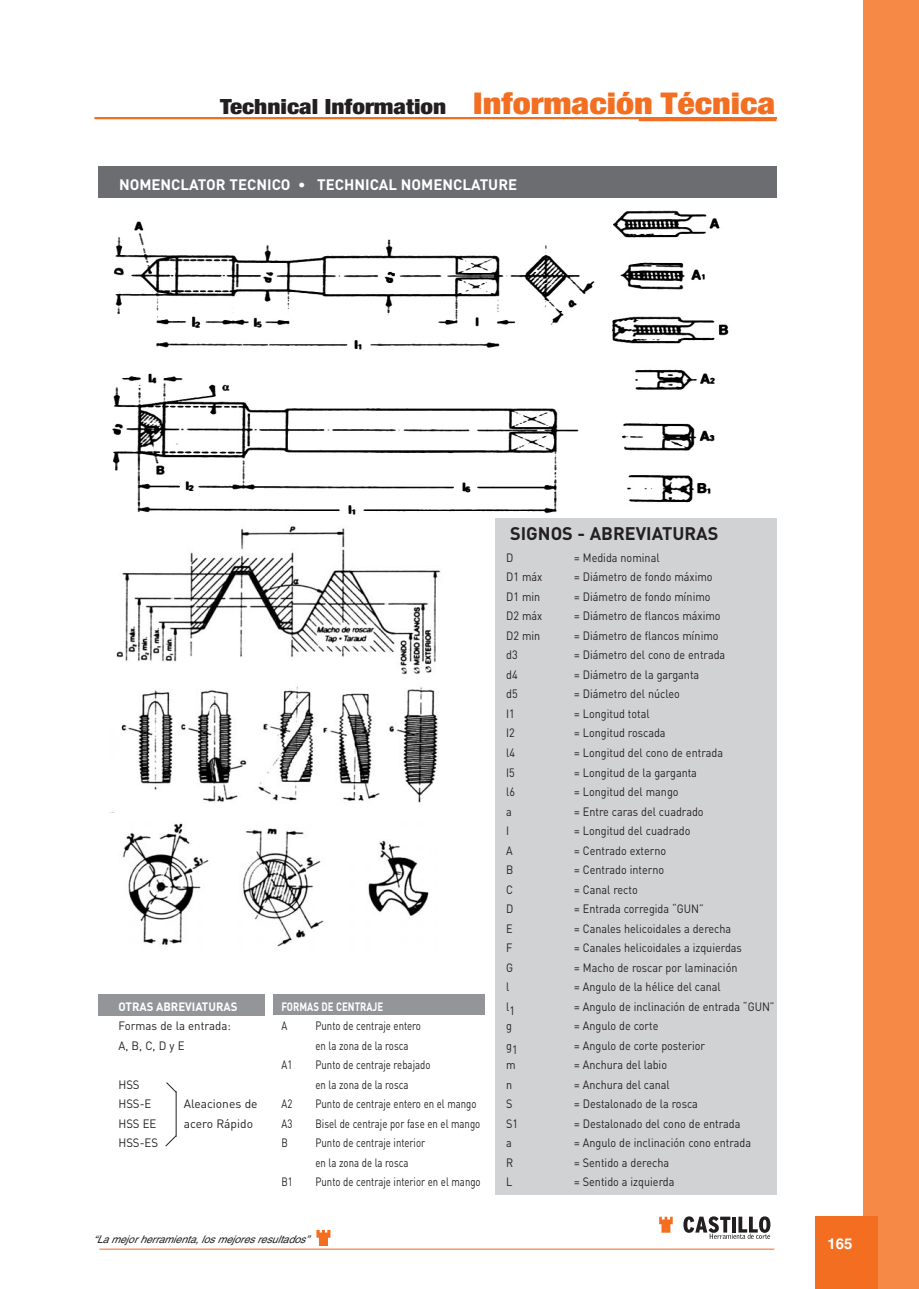
<style>
.page{position:relative;width:919px;height:1289px;background:#fff}
.page>*{position:absolute;margin:0;border:0;box-sizing:border-box;transform-origin:0 0}
.t1{font:900 condensed 21px "Helvetica Neue";color:#231f20;scale:1.2 1}
.t2{font:700 18px "DIN";color:#231f20}
.t3{font:700 15px "DIN";color:#fff}
.t4{font:700 15px "Helvetica";color:#fff}
.t5{font:12px "DIN";color:#231f20;scale:.9 1}
.t6{font:12px/19.5px "DIN";color:#231f20;scale:.8 1}
.t7{font:12px/19.5px "DIN";color:#231f20;scale:.95 1}
.t8{font:12px/19.5px "DIN";color:#231f20}
.t9{font:700 12px "DIN";color:#fff;scale:.95 1}
.t10{font:700 12px "DIN";color:#fff;scale:.8 1}
.t11{font:italic 10.5px "Helvetica";letter-spacing:-.005em;color:#231f20}
.s1{font-size:30px;color:#f36e21}
</style>
<div class="page">
<div style="left:863px;top:0;width:55px;height:1288px;background:#f68945"></div>
<div style="left:98px;top:994px;width:167px;height:21px;background:#939598"></div>
<img style="left:122px;top:823px;width:307px;height:124px">
<img style="left:113px;top:210px;width:616px;height:305px">
<img style="left:116px;top:526px;width:325px;height:149px">
<img style="left:121px;top:686px;width:317px;height:117px">
<hr style="left:176px;top:1091px;width:1px;height:45px;background:#231f20">
<svg style="left:165px;top:1134px;width:12px;height:13px"></svg>
<svg style="left:166px;top:1082px;width:11px;height:11px"></svg>
<hr style="left:100px;top:1248px;width:673px;height:1px;background:#f36e21">
<svg style="left:316px;top:1229px;width:14px;height:16px"></svg>
<svg style="left:683px;top:1216px;width:87px;height:22px"></svg>
<svg style="left:659px;top:1216px;width:13px;height:16px"></svg>
<div style="left:815px;top:1216px;width:62px;height:72px;background:#f36e21"></div>
<div style="left:638px;top:117px;width:138px;height:4px;border:2px solid #f36e21"></div>
<div style="left:95px;top:117px;width:681px;height:2px;border:1px solid #f36e21"></div>
<div style="left:98px;top:166px;width:678px;height:32px;background:#6c6d70"></div>
<div style="left:273px;top:994px;width:212px;height:20px;background:#939598"></div>
<div style="left:495px;top:518px;width:281px;height:676px;background:#d1d2d4"></div>
<h1 class="t1" style="left:220px;top:94px;width:464px">Technical Information <span class="s1">Información Técnica</span></h1>
<p class="t3" style="left:119px;top:175px;width:399px">NOMENCLATOR TECNICO • TECHNICAL NOMENCLATURE</p>
<p class="t9" style="left:118px;top:998px;width:127px">OTRAS ABREVIATURAS</p>
<p class="t7" style="left:118px;top:1015px;width:120px">Formas de la entrada:<br>A, B, C, D y E</p>
<p class="t7" style="left:118px;top:1074px;width:43px">HSS<br>HSS-E<br>HSS EE<br>HSS-ES</p>
<p class="t8" style="left:184px;top:1094px;width:75px">Aleaciones de acero Rápido</p>
<p class="t10" style="left:281px;top:998px;width:129px">FORMAS DE CENTRAJE</p>
<p class="t6" style="left:281px;top:1015px;width:9px">A</p>
<p class="t6" style="left:315px;top:1015px;width:133px">Punto de centraje entero en la zona de la rosca</p>
<p class="t6" style="left:281px;top:1054px;width:15px">A1</p>
<p class="t6" style="left:315px;top:1054px;width:145px">Punto de centraje rebajado en la zona de la rosca</p>
<p class="t6" style="left:281px;top:1093px;width:15px">A2</p>
<p class="t6" style="left:315px;top:1093px;width:203px">Punto de centraje entero en el mango</p>
<p class="t6" style="left:281px;top:1113px;width:15px">A3</p>
<p class="t6" style="left:315px;top:1113px;width:207px">Bisel de centraje por fase en el mango</p>
<p class="t6" style="left:281px;top:1132px;width:10px">B</p>
<p class="t6" style="left:315px;top:1132px;width:139px">Punto de centraje interior en la zona de la rosca</p>
<p class="t6" style="left:281px;top:1171px;width:16px">B1</p>
<p class="t6" style="left:315px;top:1171px;width:208px">Punto de centraje interior en el mango</p>
<p class="t11" style="left:93px;top:1233px;width:217px">“La mejor herramienta,los mejores resultados”</p>
<h2 class="t2" style="left:510px;top:522px;width:210px">SIGNOS - ABREVIATURAS</h2>
<p class="t5" style="left:506px;top:550px;width:10px">D</p>
<p class="t5" style="left:574px;top:550px;width:96px">= Medida nominal</p>
<p class="t5" style="left:506px;top:569px;width:42px">D1 máx</p>
<p class="t5" style="left:574px;top:569px;width:155px">= Diámetro de fondo máximo</p>
<p class="t5" style="left:506px;top:589px;width:39px">D1 min</p>
<p class="t5" style="left:574px;top:589px;width:153px">= Diámetro de fondo mínimo</p>
<p class="t5" style="left:506px;top:608px;width:42px">D2 máx</p>
<p class="t5" style="left:574px;top:608px;width:164px">= Diámetro de flancos máximo</p>
<p class="t5" style="left:506px;top:628px;width:39px">D2 min</p>
<p class="t5" style="left:574px;top:628px;width:162px">= Diámetro de flancos mínimo</p>
<p class="t5" style="left:506px;top:647px;width:14px">d3</p>
<p class="t5" style="left:574px;top:647px;width:169px">= Diámetro del cono de entrada</p>
<p class="t5" style="left:506px;top:667px;width:14px">d4</p>
<p class="t5" style="left:574px;top:667px;width:140px">= Diámetro de la garganta</p>
<p class="t5" style="left:506px;top:686px;width:14px">d5</p>
<p class="t5" style="left:574px;top:686px;width:119px">= Diámetro del núcleo</p>
<p class="t5" style="left:506px;top:706px;width:11px">I1</p>
<p class="t5" style="left:574px;top:706px;width:85px">= Longitud total</p>
<p class="t5" style="left:506px;top:725px;width:11px">I2</p>
<p class="t5" style="left:574px;top:725px;width:103px">= Longitud roscada</p>
<p class="t5" style="left:506px;top:745px;width:11px">l4</p>
<p class="t5" style="left:574px;top:745px;width:167px">= Longitud del cono de entrada</p>
<p class="t5" style="left:506px;top:764px;width:11px">I5</p>
<p class="t5" style="left:574px;top:764px;width:138px">= Longitud de la garganta</p>
<p class="t5" style="left:506px;top:784px;width:11px">l6</p>
<p class="t5" style="left:574px;top:784px;width:117px">= Longitud del mango</p>
<p class="t5" style="left:506px;top:803px;width:8px">a</p>
<p class="t5" style="left:574px;top:803px;width:145px">= Entre caras del cuadrado</p>
<p class="t5" style="left:506px;top:823px;width:5px">I</p>
<p class="t5" style="left:574px;top:823px;width:131px">= Longitud del cuadrado</p>
<p class="t5" style="left:506px;top:842px;width:9px">A</p>
<p class="t5" style="left:574px;top:842px;width:104px">= Centrado externo</p>
<p class="t5" style="left:506px;top:862px;width:10px">B</p>
<p class="t5" style="left:574px;top:862px;width:101px">= Centrado interno</p>
<p class="t5" style="left:506px;top:881px;width:9px">C</p>
<p class="t5" style="left:574px;top:881px;width:72px">= Canal recto</p>
<p class="t5" style="left:506px;top:901px;width:10px">D</p>
<p class="t5" style="left:574px;top:901px;width:145px">= Entrada corregida “GUN”</p>
<p class="t5" style="left:506px;top:920px;width:9px">E</p>
<p class="t5" style="left:574px;top:920px;width:176px">= Canales helicoidales a derecha</p>
<p class="t5" style="left:506px;top:940px;width:8px">F</p>
<p class="t5" style="left:574px;top:940px;width:188px">= Canales helicoidales a izquierdas</p>
<p class="t5" style="left:506px;top:959px;width:9px">G</p>
<p class="t5" style="left:574px;top:959px;width:183px">= Macho de roscar por laminación</p>
<p class="t5" style="left:506px;top:979px;width:5px">l</p>
<p class="t5" style="left:574px;top:979px;width:164px">= Angulo de la hélice del canal</p>
<p class="t5" style="left:506px;top:1000px;width:11px">l1</p>
<p class="t5" style="left:574px;top:998px;width:224px">= Angulo de inclinación de entrada “GUN”</p>
<p class="t5" style="left:506px;top:1018px;width:8px">g</p>
<p class="t5" style="left:574px;top:1018px;width:95px">= Angulo de corte</p>
<p class="t5" style="left:506px;top:1039px;width:14px">g1</p>
<p class="t5" style="left:574px;top:1037px;width:147px">= Angulo de corte posterior</p>
<p class="t5" style="left:506px;top:1057px;width:12px">m</p>
<p class="t5" style="left:574px;top:1057px;width:105px">= Anchura del labio</p>
<p class="t5" style="left:506px;top:1076px;width:8px">n</p>
<p class="t5" style="left:574px;top:1076px;width:107px">= Anchura del canal</p>
<p class="t5" style="left:506px;top:1096px;width:9px">S</p>
<p class="t5" style="left:574px;top:1096px;width:139px">= Destalonado de la rosca</p>
<p class="t5" style="left:506px;top:1115px;width:15px">S1</p>
<p class="t5" style="left:574px;top:1115px;width:186px">= Destalonado del cono de entrada</p>
<p class="t5" style="left:506px;top:1135px;width:8px">a</p>
<p class="t5" style="left:574px;top:1135px;width:198px">= Angulo de inclinación cono entrada</p>
<p class="t5" style="left:506px;top:1154px;width:9px">R</p>
<p class="t5" style="left:574px;top:1154px;width:107px">= Sentido a derecha</p>
<p class="t5" style="left:506px;top:1174px;width:8px">L</p>
<p class="t5" style="left:574px;top:1174px;width:113px">= Sentido a izquierda</p>
<p class="t4" style="left:827px;top:1233px;width:27px">165</p>
</div>
